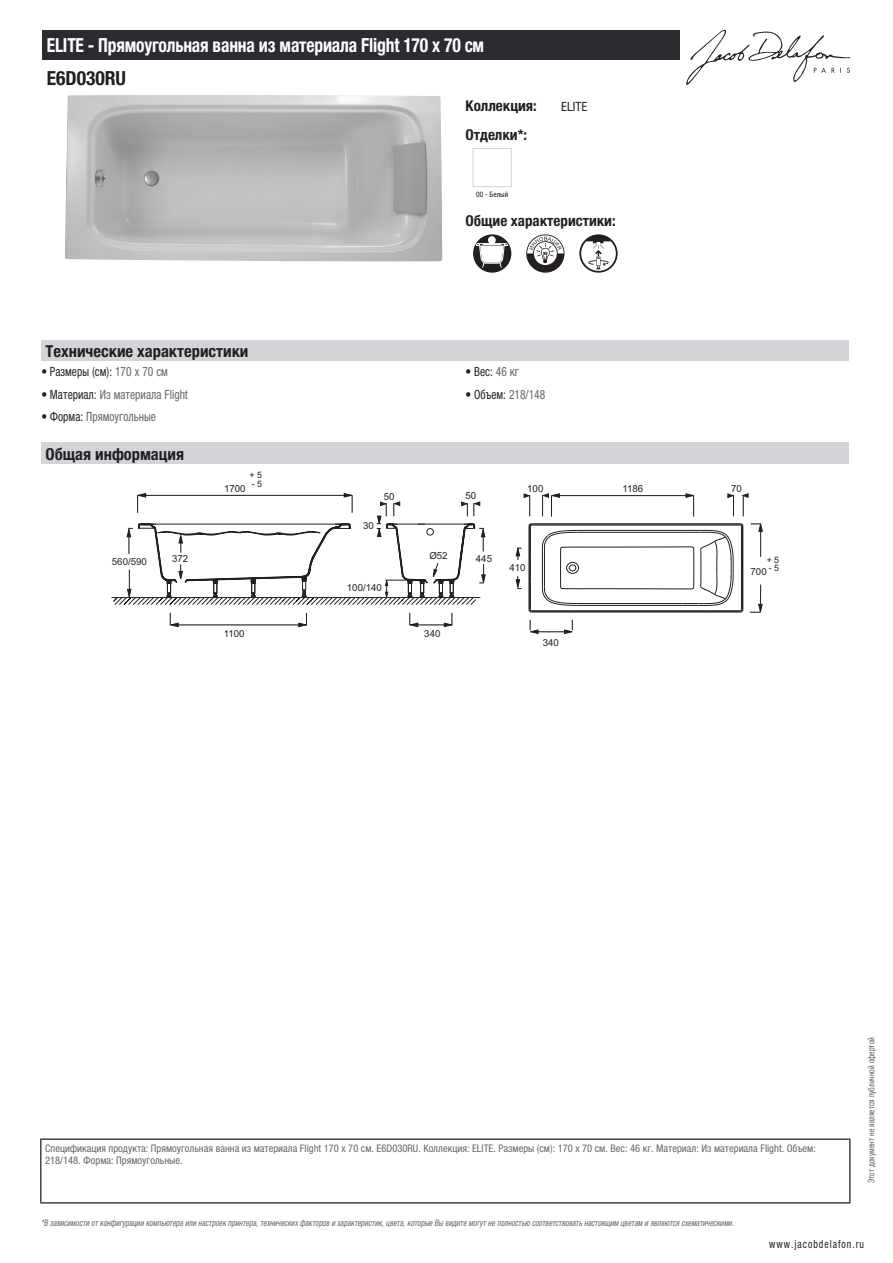
<style>
.page{position:relative;width:893px;height:1263px;background:#fff}
.page>*{position:absolute;margin:0;border:0;box-sizing:border-box;transform-origin:0 0}
.t1{font:700 condensed 19.5px "Helvetica Neue LTCYR";letter-spacing:-.01em;color:#fff;scale:.9 1}
.t2{font:700 condensed 19.5px "Helvetica Neue LTCYR";color:#231f20}
.t3{font:700 condensed 16.5px "Helvetica Neue LTCYR";color:#231f20}
.t4{font:700 condensed 15px "Helvetica Neue LTCYR";color:#231f20}
.t5{font:condensed 12.75px "Helvetica Neue LTCYR";color:#626568;scale:.9 1}
.t6{font:condensed 12.75px "Helvetica Neue LTCYR";color:#231f20;scale:.9 1}
.t7{font:condensed 12.75px "Helvetica Neue LTCYR";color:#231f20}
.t8{font:condensed 11.25px "Helvetica Neue LTCYR";letter-spacing:.1em;color:#231f20;scale:.87 1}
.t9{font:condensed 10.5px/12px "Helvetica Neue LTCYR";color:#626568}
.t10{font:9.75px "Arial";color:#231f20}
.t11{font:italic condensed 9px "Helvetica Neue LTCYR";color:#626568;scale:.87 1}
.t12{font:condensed 9px "Helvetica Neue LTCYR";color:#626568;scale:.87 1}
.t13{font:8.85px "Arial";color:#231f20}
.t14{font:condensed 7.5px "Helvetica Neue LTCYR";color:#231f20}
.s1{color:#626568}
.s2{color:#231f20}
</style>
<div class="page">
<svg style="left:686px;top:30px;width:164px;height:55px"></svg>
<img style="left:65px;top:95px;width:377px;height:166px">
<div style="left:473px;top:148px;width:39px;height:39px;border:1px solid #d3d4da"></div>
<div style="left:473px;top:234px;width:38px;height:39px;background:#231f20;border-radius:50%"></div>
<div style="left:488px;top:236px;width:8px;height:8px;background:#fff;border-radius:50%"></div>
<svg style="left:476px;top:243px;width:32px;height:25px"></svg>
<svg style="left:526px;top:234px;width:38px;height:39px"></svg>
<svg style="left:579px;top:234px;width:39px;height:39px"></svg>
<div style="left:41px;top:340px;width:808px;height:22px;background:#d3d4da"></div>
<div style="left:41px;top:442px;width:808px;height:22px;background:#d3d4da"></div>
<hr style="left:412px;top:625px;width:35px;height:1px;background:#231f20">
<svg style="left:409px;top:613px;width:10px;height:15px"></svg>
<svg style="left:443px;top:613px;width:10px;height:15px"></svg>
<hr style="left:172px;top:625px;width:129px;height:1px;background:#231f20">
<svg style="left:169px;top:613px;width:10px;height:15px"></svg>
<svg style="left:298px;top:613px;width:9px;height:15px"></svg>
<hr style="left:112px;top:597px;width:368px;height:1px;background:#231f20">
<svg style="left:515px;top:493px;width:248px;height:141px"></svg>
<svg style="left:113px;top:493px;width:373px;height:112px"></svg>
<div style="left:427px;top:528px;width:7px;height:7px;border:1px solid #231f20;border-radius:50%"></div>
<div style="left:43px;top:30px;width:637px;height:30px;background:#2a2c32"></div>
<hr style="left:40px;top:1138px;width:810px;height:2px;background:#040503">
<hr style="left:40px;top:1140px;width:1px;height:62px;background:#040503">
<hr style="left:849px;top:1140px;width:1px;height:62px;background:#040503">
<hr style="left:40px;top:1202px;width:810px;height:1px;background:#040503">
<h1 class="t1" style="left:47px;top:34px;width:487px">ELITE - Прямоугольная ванна из материала Flight 170 х 70 см</h1>
<h1 class="t2" style="left:47px;top:67px;width:81px">E6D030RU</h1>
<h3 class="t4" style="left:466px;top:97px;width:73px">Коллекция:</h3>
<h3 class="t7" style="left:561px;top:99px;width:27px">ELITE</h3>
<h3 class="t4" style="left:466px;top:126px;width:63px">Отделки*:</h3>
<p class="t14" style="left:476px;top:190px;width:34px">00 - Белый</p>
<h3 class="t4" style="left:466px;top:212px;width:152px">Общие характеристики:</h3>
<h2 class="t3" style="left:46px;top:342px;width:204px">Технические характеристики</h2>
<h3 class="t6" style="left:41px;top:364px;width:142px">• Размеры (см): <span class="s1">170 x 70 см</span></h3>
<h3 class="t6" style="left:466px;top:364px;width:61px">• Вес: <span class="s1">46 кг</span></h3>
<h3 class="t5" style="left:41px;top:387px;width:164px"><span class="s2">• Материал:</span> Из материала Flight</h3>
<h3 class="t6" style="left:466px;top:387px;width:90px">• Объем: <span class="s1">218/148</span></h3>
<h3 class="t5" style="left:41px;top:410px;width:129px"><span class="s2">• Форма:</span> Прямоугольные</h3>
<h2 class="t3" style="left:46px;top:445px;width:140px">Общая информация</h2>
<p class="t13" style="left:250px;top:469px;width:14px">+ 5</p>
<p class="t13" style="left:252px;top:478px;width:12px">- 5</p>
<p class="t10" style="left:224px;top:482px;width:23px">1700</p>
<p class="t10" style="left:363px;top:519px;width:12px">30</p>
<p class="t10" style="left:384px;top:490px;width:12px">50</p>
<p class="t10" style="left:465px;top:489px;width:12px">50</p>
<p class="t10" style="left:429px;top:549px;width:20px">Ø52</p>
<p class="t10" style="left:112px;top:556px;width:36px">560/590</p>
<p class="t10" style="left:476px;top:552px;width:18px">445</p>
<p class="t10" style="left:172px;top:552px;width:18px">372</p>
<p class="t10" style="left:347px;top:581px;width:36px">100/140</p>
<p class="t10" style="left:224px;top:627px;width:22px">1100</p>
<p class="t10" style="left:424px;top:627px;width:18px">340</p>
<p class="t10" style="left:527px;top:482px;width:18px">100</p>
<p class="t10" style="left:731px;top:482px;width:12px">70</p>
<p class="t10" style="left:622px;top:482px;width:22px">1186</p>
<p class="t10" style="left:509px;top:561px;width:18px">410</p>
<p class="t10" style="left:543px;top:636px;width:18px">340</p>
<p class="t13" style="left:767px;top:554px;width:14px">+ 5</p>
<p class="t13" style="left:769px;top:562px;width:12px">- 5</p>
<p class="t10" style="left:751px;top:565px;width:18px">700</p>
<p class="t9" style="left:45px;top:1142px;width:772px">Спецификация продукта: Прямоугольная ванна из материала Flight 170 х 70 см. E6D030RU. Коллекция: ELITE. Размеры (см): 170 x 70 см. Вес: 46 кг. Материал: Из материала Flight. Объем:<br>218/148. Форма: Прямоугольные.</p>
<p class="t11" style="left:41px;top:1218px;width:800px">*В зависимости отконфигурации компьютера или настроек принтера,техническихфакторов и характеристик,цвета,которые Вы видите могутне полностью соответствоватьнастоящим цветам и являются схематическими.</p>
<p class="t12" style="left:866px;top:1183px;width:169px;rotate:-90deg">Этот документ не является публичной офертой</p>
<p class="t8" style="left:769px;top:1237px;width:110px">www.jacobdelafon.ru</p>
</div>
